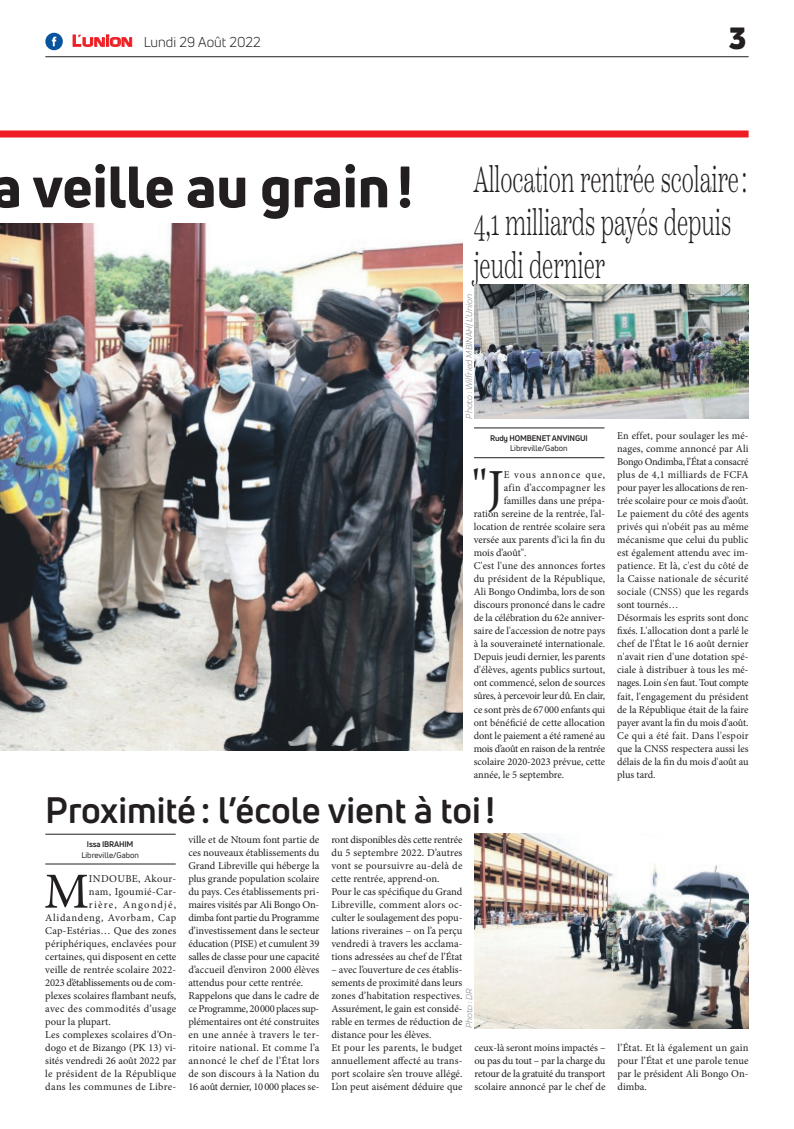
<style>
.page{position:relative;width:794px;height:1129px;background:#fff}
.page>*{position:absolute;margin:0;border:0;box-sizing:border-box;transform-origin:0 0}
.t1{font:800 57px "Uni Neue";color:#231f20}
.t2{font:50.5px "Minion Pro";color:#231f20}
.t3{font:300 36px/43.2px "Scotch Text";color:#231f20;scale:.6 1}
.t4{font:700 36px "Uni Neue";color:#231f20}
.t5{font:900 30px "Uni Neue";color:#231f20}
.t6{font:14px "Uni Neue";color:#231f20}
.t7{font:10.5px/13px "Minion Pro";color:#231f20}
.t8{font:10.5px "Minion Pro";letter-spacing:.03em;color:#231f20}
.t9{font:10.5px "Minion Pro";letter-spacing:.02em;color:#231f20}
.t10{font:10.5px "Minion Pro";letter-spacing:-.025em;color:#231f20}
.t11{font:10.5px "Minion Pro";letter-spacing:.035em;color:#231f20}
.t12{font:10.5px "Minion Pro";letter-spacing:-.02em;color:#231f20}
.t13{font:10.5px "Minion Pro";letter-spacing:.065em;color:#231f20}
.t14{font:10.5px "Minion Pro";letter-spacing:.08em;color:#231f20}
.t15{font:10.5px "Minion Pro";letter-spacing:.115em;color:#231f20}
.t16{font:italic 9px "Praktika";color:#818386}
.t17{font:8px "Uni Neue";color:#231f20}
.t18{font:700 8px "Uni Neue";letter-spacing:-.02em;color:#231f20}
.s1{font-family:"Eurostile";font-weight:600;font-size:15px;color:#ee1d23}
.s2{font-family:"Eurostile";font-weight:600;font-size:11.4px;color:#ee1d23}
</style>
<div class="page">
<hr style="left:45px;top:56px;width:703px;height:1px;background:#231f20">
<div style="left:0;top:130px;width:748px;height:7px;background:#ee1d23"></div>
<svg style="left:72px;top:34px;width:60px;height:13px"></svg>
<div style="left:45px;top:33px;width:18px;height:17px;background:#08549e;border-radius:50%"></div>
<svg style="left:52px;top:37px;width:4px;height:9px"></svg>
<hr style="left:474px;top:457px;width:130px;height:1px;background:#231f20">
<hr style="left:474px;top:427px;width:130px;height:1px;background:#231f20">
<img style="left:474px;top:284px;width:274px;height:134px">
<hr style="left:45px;top:863px;width:131px;height:1px;background:#231f20">
<hr style="left:45px;top:833px;width:131px;height:1px;background:#231f20">
<img style="left:474px;top:833px;width:274px;height:195px">
<img style="left:0;top:223px;width:462px;height:527px">
<h3 class="t6" style="left:72px;top:33px;width:190px"><span class="s1">L</span><span class="s2">UNION</span> Lundi 29 Août 2022</h3>
<h3 class="t5" style="left:729px;top:17px;width:19px">3</h3>
<h1 class="t1" style="left:-8px;top:148px;width:423px">a veille au grain!</h1>
<h3 class="t3" style="left:474px;top:158px;width:457px">Allocation rentrée scolaire:<br>4,1 milliards payés depuis jeudi dernier</h3>
<p class="t16" style="left:463px;top:418px;width:126px;rotate:-90deg">Photo : Wilfried MBINAH/ L’Union</p>
<p class="t18" style="left:490px;top:433px;width:99px">Rudy HOMBENET ANVINGUI</p>
<p class="t17" style="left:510px;top:443px;width:59px">Libreville/Gabon</p>
<h2 class="t2" style="left:472px;top:454px;width:34px">"J</h2>
<p class="t14" style="left:504px;top:468px;width:103px">E vous annonce que,</p>
<p class="t11" style="left:504px;top:481px;width:103px">afin d’accompagner les</p>
<p class="t7" style="left:504px;top:494px;width:103px">familles dans une prépa-</p>
<p class="t7" style="left:474px;top:507px;width:133px">ration sereine de la rentrée, l’al-</p>
<p class="t7" style="left:474px;top:520px;width:133px">location de rentrée scolaire sera</p>
<p class="t7" style="left:474px;top:533px;width:133px">versée aux parents d’ici la fin du</p>
<p class="t7" style="left:474px;top:546px;width:54px">mois d’août".</p>
<p class="t7" style="left:474px;top:559px;width:133px">C'est l'une des annonces fortes</p>
<p class="t9" style="left:474px;top:572px;width:133px">du président de la République,</p>
<p class="t7" style="left:474px;top:585px;width:133px">Ali Bongo Ondimba, lors de son</p>
<p class="t7" style="left:474px;top:598px;width:133px">discours prononcé dans le cadre</p>
<p class="t7" style="left:474px;top:611px;width:133px">de la célébration du 62e anniver-</p>
<p class="t7" style="left:474px;top:624px;width:133px">saire de l'accession de notre pays</p>
<p class="t7" style="left:474px;top:637px;width:133px">à la souveraineté internationale.</p>
<p class="t7" style="left:474px;top:650px;width:133px">Depuis jeudi dernier, les parents</p>
<p class="t7" style="left:474px;top:663px;width:133px">d'élèves, agents publics surtout,</p>
<p class="t7" style="left:474px;top:676px;width:133px">ont commencé, selon de sources</p>
<p class="t12" style="left:474px;top:689px;width:133px">sûres, à percevoir leur dû. En clair,</p>
<p class="t7" style="left:474px;top:702px;width:133px">ce sont près de 67000 enfants qui</p>
<p class="t7" style="left:474px;top:715px;width:133px">ont bénéficié de cette allocation</p>
<p class="t7" style="left:474px;top:728px;width:133px">dont le paiement a été ramené au</p>
<p class="t10" style="left:474px;top:741px;width:133px">mois d’août en raison de la rentrée</p>
<p class="t7" style="left:474px;top:754px;width:133px">scolaire 2020-2023 prévue, cette</p>
<p class="t7" style="left:474px;top:767px;width:92px">année, le 5 septembre.</p>
<p class="t7" style="left:617px;top:429px;width:133px">En effet, pour soulager les mé&shy;nages, comme annoncé par Ali<br>Bongo Ondimba, l’État a consacré plus de 4,1 milliards de FCFA pour payer les allocations de ren&shy;trée scolaire pour ce mois d’août.<br>Le paiement du côté des agents privés qui n'obéit pas au même mécanisme que celui du public est également attendu avec im&shy;patience. Et là, c'est du côté de la Caisse nationale de sécurité sociale (CNSS) que les regards sont tournés…<br>Désormais les esprits sont donc fixés. L'allocation dont a parlé le chef de l'État le 16 août dernier n'avait rien d'une dotation spé&shy;ciale à distribuer à tous les mé&shy;nages. Loin s'en faut. Tout compte fait, l'engagement du président de la République était de la faire payer avant la fin du mois d'août.<br>Ce qui a été fait. Dans l'espoir que la CNSS respectera aussi les délais de la fin du mois d'août au plus tard.</p>
<h3 class="t4" style="left:45px;top:787px;width:451px">Proximité: l’école vient à toi!</h3>
<p class="t18" style="left:87px;top:839px;width:48px">Issa IBRAHIM</p>
<p class="t17" style="left:81px;top:849px;width:59px">Libreville/Gabon</p>
<p class="t7" style="left:188px;top:832px;width:133px">ville et de Ntoum font partie de ces nouveaux établissements du<br>Grand Libreville qui héberge la plus grande population scolaire du pays. Ces établissements pri&shy;maires visités par Ali Bongo On&shy;dimba font partie du Programme d’investissement dans le secteur éducation (PISE) et cumulent 39 salles de classe pour une capacité d’accueil d’environ 2 000 élèves attendus pour cette rentrée.<br>Rappelons que dans le cadre de ce Programme, 20000 places sup&shy;plémentaires ont été construites en une année à travers le ter&shy;ritoire national. Et comme l’a annoncé le chef de l’État lors de son discours à la Nation du<br>16 août dernier, 10000 places se-</p>
<p class="t7" style="left:331px;top:832px;width:133px">ront disponibles dès cette rentrée du 5 septembre 2022. D’autres vont se poursuivre au-delà de cette rentrée, apprend-on.<br>Pour le cas spécifique du Grand<br>Libreville, comment alors oc&shy;culter le soulagement des popu&shy;lations riveraines – on l’a perçu vendredi à travers les acclama&shy;tions adressées au chef de l’État</p>
<h2 class="t2" style="left:44px;top:857px;width:46px">M</h2>
<p class="t11" style="left:89px;top:871px;width:89px">INDOUBE, Akour-</p>
<p class="t8" style="left:89px;top:884px;width:89px">nam, Igoumié-Car-</p>
<p class="t15" style="left:89px;top:897px;width:89px">rière, Angondjé,</p>
<p class="t13" style="left:45px;top:910px;width:133px">Alidandeng, Avorbam, Cap</p>
<p class="t7" style="left:45px;top:923px;width:132px">Cap-Estérias… Que des zones</p>
<p class="t9" style="left:45px;top:936px;width:133px">périphériques, enclavées pour</p>
<p class="t7" style="left:45px;top:949px;width:133px">certaines, qui disposent en cette</p>
<p class="t7" style="left:45px;top:962px;width:132px">veille de rentrée scolaire 2022-</p>
<p class="t10" style="left:45px;top:975px;width:133px">2023 d’établissements ou de com-</p>
<p class="t7" style="left:45px;top:988px;width:133px">plexes scolaires flambant neufs,</p>
<p class="t8" style="left:45px;top:1001px;width:133px">avec des commodités d’usage</p>
<p class="t7" style="left:45px;top:1014px;width:67px">pour la plupart.</p>
<p class="t9" style="left:45px;top:1027px;width:133px">Les complexes scolaires d’On-</p>
<p class="t7" style="left:45px;top:1040px;width:133px">dogo et de Bizango (PK 13) vi-</p>
<p class="t7" style="left:45px;top:1053px;width:132px">sités vendredi 26 août 2022 par</p>
<p class="t8" style="left:45px;top:1066px;width:133px">le président de la République</p>
<p class="t8" style="left:45px;top:1079px;width:132px">dans les communes de Libre-</p>
<p class="t7" style="left:331px;top:962px;width:133px">– avec l’ouverture de ces établis&shy;sements de proximité dans leurs zones d’habitation respectives.<br>Assurément, le gain est considé&shy;rable en termes de réduction de distance pour les élèves.<br>Et pour les parents, le budget annuellement affecté au trans&shy;port scolaire s’en trouve allégé.<br>L’on peut aisément déduire que</p>
<p class="t16" style="left:463px;top:1028px;width:41px;rotate:-90deg">Photo : DR</p>
<p class="t7" style="left:474px;top:1040px;width:133px;text-align:justify">ceux-là seront moins impactés – ou pas du tout – par la charge du retour de la gratuité du transport scolaire annoncé par le chef de</p>
<p class="t7" style="left:617px;top:1040px;width:133px;text-align:justify">l’État. Et là également un gain pour l’État et une parole tenue par le président Ali Bongo On&shy;dimba.</p>
</div>
